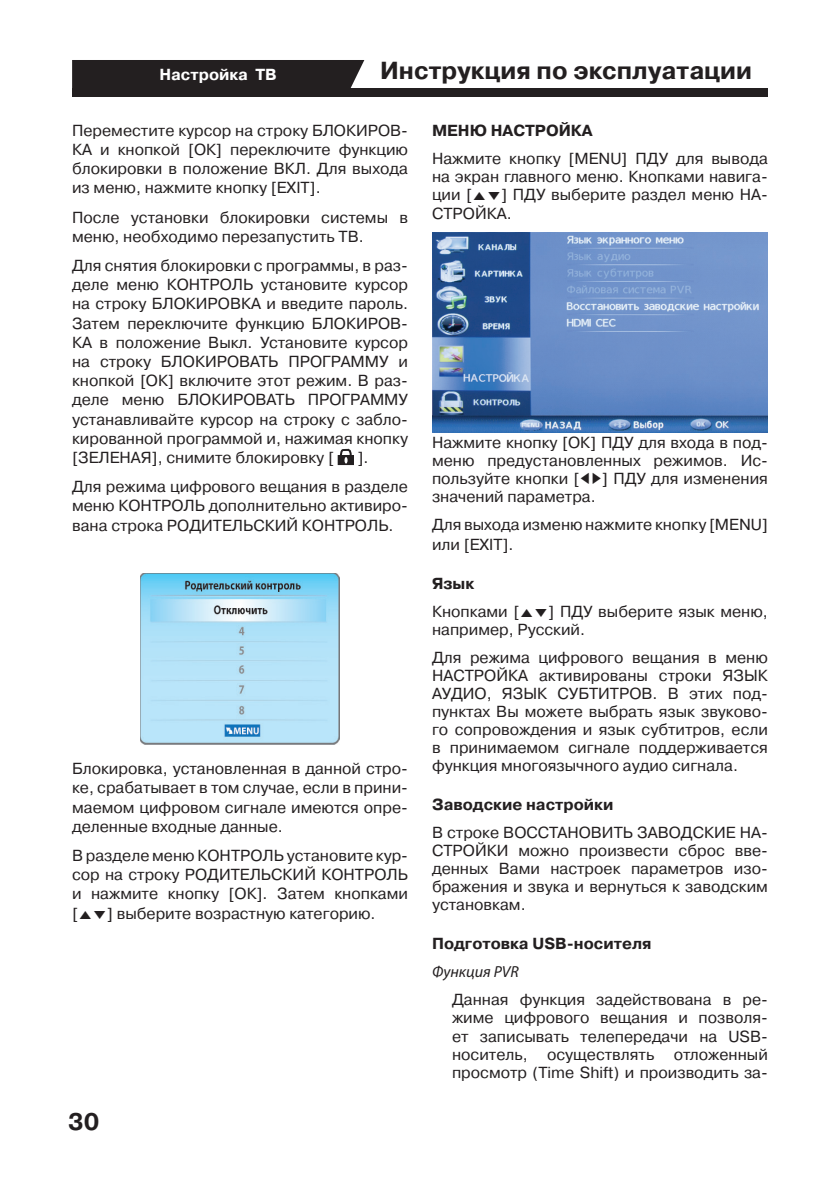
<style>
.page{position:relative;width:840px;height:1191px;background:#fff}
.page>*{position:absolute;margin:0;border:0;box-sizing:border-box;transform-origin:0 0}
.t1{font:700 24.6px "Pragmatica C";color:#231f20}
.t2{font:700 24px "Pragmatica C";color:#231f20}
.Text{font:16px/19.2px "Pragmatica C";color:#231f20;text-align:justify}
.Spisok_-__a__a{font:16px/18px "Pragmatica C";color:#231f20;text-align:justify}
.Text-2{font:700 16px "Pragmatica C";color:#231f20}
.Text-3{font:700 16px "Pragmatica C";color:#fff}
.Text-4{font:italic 16px "Myriad Pro";color:#231f20}
</style>
<div class="page">
<div style="left:72px;top:88px;width:695px;height:8px;background:#231f20"></div>
<div style="left:72px;top:60px;width:292px;height:28px;background:#231f20"></div>
<svg style="left:337px;top:448px;width:17px;height:17px"></svg>
<img style="left:140px;top:573px;width:199px;height:171px">
<img style="left:432px;top:232px;width:335px;height:200px">
<p class="Text-3" style="left:159px;top:66px;width:119px">Настройка ТВ</p>
<h1 class="t1" style="left:380px;top:57px;width:373px">Инструкция по эксплуатации</h1>
<p class="Text" style="left:72px;top:121px;width:337px">Переместите курсор на строку БЛОКИРОВ-КА и кнопкой [ОК] переключите функцию блокировки в положение ВКЛ. Для выхода из меню, нажмите кнопку [EXIT].</p>
<p class="Text" style="left:72px;top:208px;width:337px">После установки блокировки системы в меню, необходимо перезапустить ТВ.</p>
<p class="Text" style="left:72px;top:256px;width:337px">Для снятия блокировки с программы, в раз&shy;деле меню КОНТРОЛЬ установите курсор на строку БЛОКИРОВКА и введите пароль.<br>Затем переключите функцию БЛОКИРОВ-КА в положение Выкл. Установите курсор на строку БЛОКИРОВАТЬ ПРОГРАММУ и кнопкой [ОК] включите этот режим. В раз&shy;деле меню БЛОКИРОВАТЬ ПРОГРАММУ устанавливайте курсор на строку с забло&shy;кированной программой и, нажимая кнопку [ЗЕЛЕНАЯ], снимите блокировку [</p>
<p class="Text" style="left:357px;top:448px;width:12px">].</p>
<p class="Text" style="left:72px;top:477px;width:337px">Для режима цифрового вещания в разделе меню КОНТРОЛЬ дополнительно активиро&shy;вана строка РОДИТЕЛЬСКИЙ КОНТРОЛЬ.</p>
<p class="Text" style="left:72px;top:759px;width:337px">Блокировка, установленная в данной стро&shy;ке, срабатывает в том случае, если в прини&shy;маемом цифровом сигнале имеются опре&shy;деленные входные данные.</p>
<p class="Text" style="left:72px;top:846px;width:337px">В разделе меню КОНТРОЛЬ установите кур&shy;сор на строку РОДИТЕЛЬСКИЙ КОНТРОЛЬ и нажмите кнопку [ОК]. Затем кнопками [</p>
<p class="Text" style="left:107px;top:903px;width:270px">] выберите возрастную категорию.</p>
<h2 class="t2" style="left:68px;top:1108px;width:33px">30</h2>
<p class="Text-2" style="left:432px;top:122px;width:162px">МЕНЮ НАСТРОЙКА</p>
<p class="Text" style="left:432px;top:149px;width:337px;line-height:18px">Нажмите кнопку [MENU] ПДУ для вывода на экран главного меню. Кнопками навига&shy;ции [</p>
<p class="Text" style="left:432px;top:185px;width:337px;text-indent:69px">] ПДУ выберите раздел меню НА-<br>СТРОЙКА.</p>
<p class="Text" style="left:432px;top:434px;width:337px;line-height:18px">Нажмите кнопку [ОК] ПДУ для входа в под&shy;меню предустановленных режимов. Ис&shy;пользуйте кнопки [</p>
<p class="Text" style="left:602px;top:469px;width:167px">] ПДУ для изменения</p>
<p class="Text" style="left:432px;top:487px;width:165px">значений параметра.</p>
<p class="Text" style="left:432px;top:515px;width:337px">Для выхода изменю нажмите кнопку [MENU] или [ЕХIT].</p>
<p class="Text-2" style="left:432px;top:575px;width:44px">Язык</p>
<p class="Text" style="left:432px;top:602px;width:89px">Кнопками [</p>
<p class="Text" style="left:432px;top:602px;width:337px;line-height:18px;text-indent:116px">] ПДУ выберите язык меню, например, Русский.</p>
<p class="Text" style="left:432px;top:648px;width:337px;line-height:18px">Для режима цифрового вещания в меню НАСТРОЙКА активированы строки ЯЗЫК АУДИО, ЯЗЫК СУБТИТРОВ. В этих под&shy;пунктах Вы можете выбрать язык звуково&shy;го сопровождения и язык субтитров, если в принимаемом сигнале поддерживается функция многоязычного аудио сигнала.</p>
<p class="Text-2" style="left:432px;top:796px;width:183px">Заводские настройки</p>
<p class="Text" style="left:432px;top:824px;width:337px;line-height:18px">В строке ВОССТАНОВИТЬ ЗАВОДСКИЕ НА-СТРОЙКИ можно произвести сброс вве&shy;денных Вами настроек параметров изо&shy;бражения и звука и вернуться к заводским установкам.</p>
<p class="Text-2" style="left:432px;top:935px;width:221px">Подготовка USB-носителя</p>
<p class="Text-4" style="left:432px;top:962px;width:88px">Функция PVR</p>
<p class="Spisok_-__a__a" style="left:452px;top:991px;width:317px">Данная функция задействована в ре&shy;жиме цифрового вещания и позволя&shy;ет записывать телепередачи на USB&shy;носитель, осуществлять отложенный просмотр (Time Shift) и производить за-</p>
</div>
